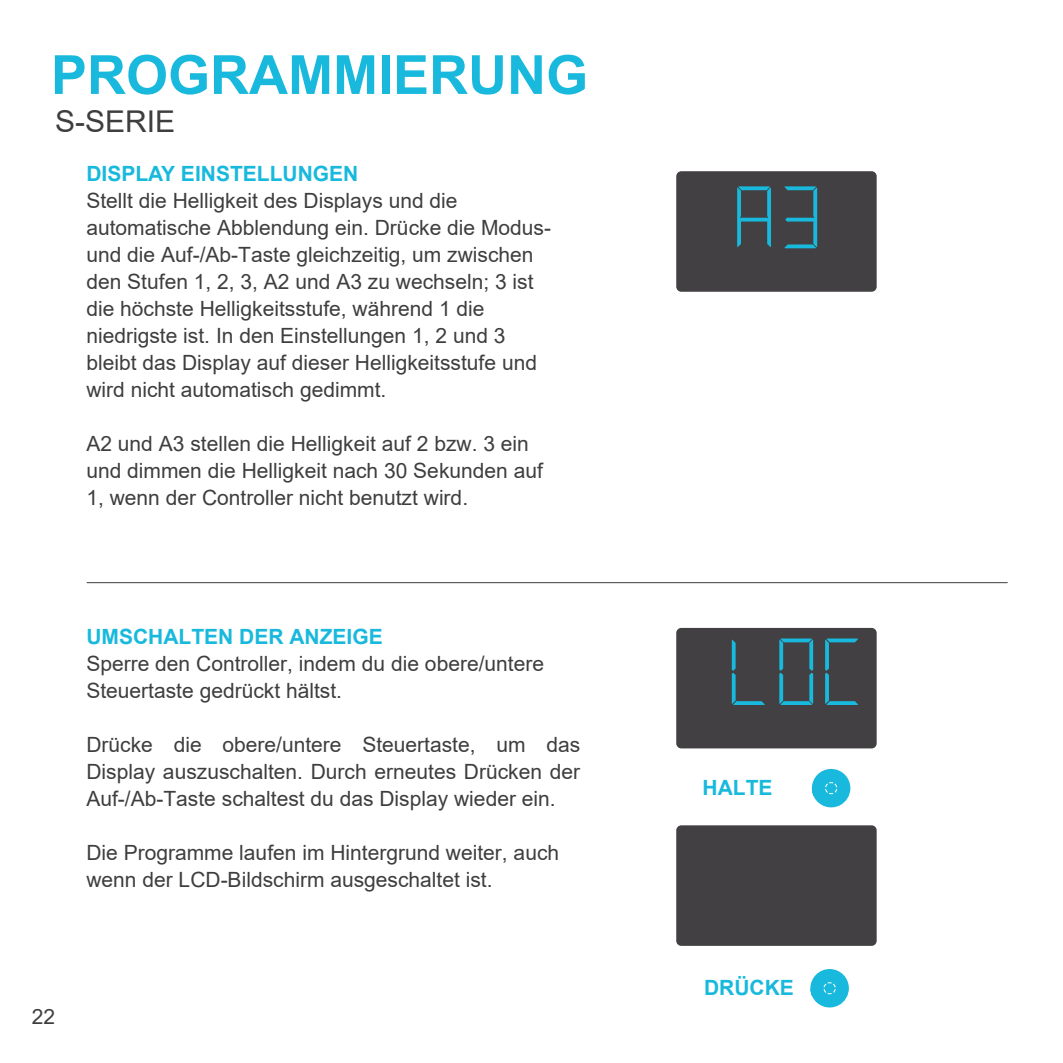
<style>
.page{position:relative;width:1063px;height:1063px;background:#fff}
.page>*{position:absolute;margin:0;border:0;box-sizing:border-box;transform-origin:0 0}
.t1{font:700 54px "Arial";color:#18b9dc}
.t2{font:30px "Arial";color:#3e3e3f}
.t3{font:21px/27px "Arial";color:#3e3e3f}
.t4{font:700 21px "Arial";color:#18b9dc}
</style>
<div class="page">
<div style="left:676px;top:171px;width:200px;height:121px;background:#424042;border-radius:5px"></div>
<div style="left:676px;top:825px;width:200px;height:121px;background:#424042;border-radius:5px"></div>
<svg style="left:784px;top:186px;width:33px;height:62px"></svg>
<svg style="left:737px;top:186px;width:34px;height:61px"></svg>
<div style="left:676px;top:628px;width:200px;height:120px;background:#424042;border-radius:5px"></div>
<svg style="left:825px;top:638px;width:33px;height:67px"></svg>
<svg style="left:732px;top:639px;width:33px;height:66px"></svg>
<svg style="left:779px;top:638px;width:34px;height:67px"></svg>
<svg style="left:812px;top:769px;width:38px;height:39px"></svg>
<svg style="left:810px;top:969px;width:39px;height:39px"></svg>
<hr style="left:87px;top:582px;width:920px;height:1px;background:#3b3c3b">
<h1 class="t1" style="left:51px;top:37px;width:538px">PROGRAMMIERUNG</h1>
<h2 class="t2" style="left:55px;top:101px;width:122px">S-SERIE</h2>
<p class="t4" style="left:86px;top:159px;width:273px">DISPLAY EINSTELLUNGEN</p>
<p class="t3" style="left:86px;top:187px;width:466px">Stellt die Helligkeit des Displays und die automatische Abblendung ein. Drücke die Modus&shy;und die Auf-/Ab-Taste gleichzeitig, um zwischen den Stufen 1, 2, 3, A2 und A3 zu wechseln; 3 ist die höchste Helligkeitsstufe, während 1 die niedrigste ist. In den Einstellungen 1, 2 und 3 bleibt das Display auf dieser Helligkeitsstufe und wird nicht automatisch gedimmt.</p>
<p class="t3" style="left:86px;top:430px;width:458px">A2 und A3 stellen die Helligkeit auf 2 bzw. 3 ein und dimmen die Helligkeit nach 30 Sekunden auf<br>1, wenn der Controller nicht benutzt wird.</p>
<p class="t4" style="left:86px;top:622px;width:298px">UMSCHALTEN DER ANZEIGE</p>
<p class="t3" style="left:86px;top:650px;width:459px">Sperre den Controller, indem du die obere/untere<br>Steuertaste gedrückt hältst.</p>
<p class="t3" style="left:86px;top:731px;width:495px;text-align:justify">Drücke die obere/untere Steuertaste, um das Display auszuschalten. Durch erneutes Drücken der Auf-/Ab-Taste schaltest du das Display wieder ein.</p>
<p class="t3" style="left:86px;top:839px;width:474px">Die Programme laufen im Hintergrund weiter, auch wenn der LCD-Bildschirm ausgeschaltet ist.</p>
<p class="t3" style="left:32px;top:1003px;width:25px">22</p>
<p class="t4" style="left:702px;top:773px;width:71px">HALTE</p>
<p class="t4" style="left:704px;top:973px;width:91px">DRÜCKE</p>
</div>
